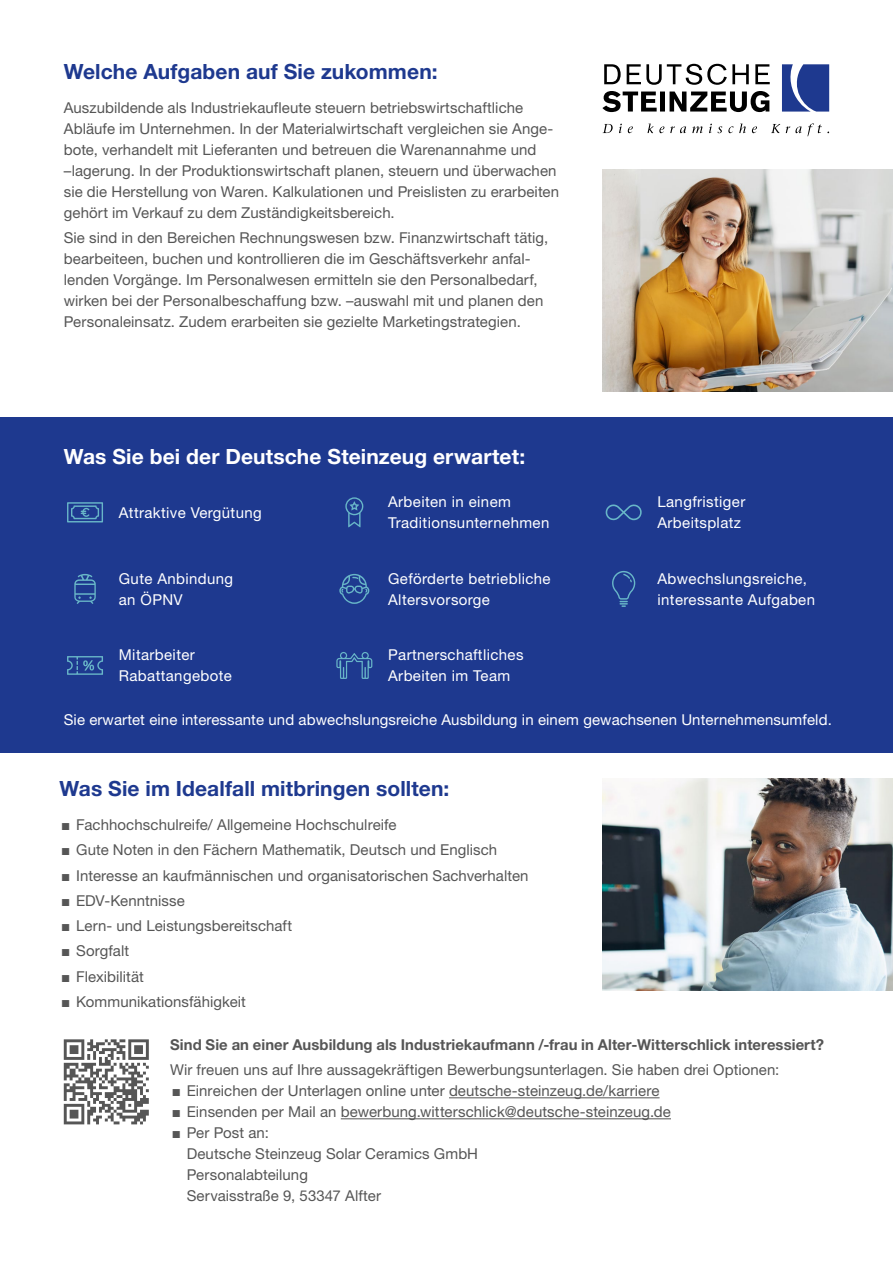
<style>
.page{position:relative;width:893px;height:1263px;background:#fff}
.page>*{position:absolute;margin:0;border:0;box-sizing:border-box;transform-origin:0 0}
.t1{font:700 45px "Helvetica Neue LT Pro";color:#565656}
.t2{font:700 21px "Helvetica Neue LT Pro";letter-spacing:.005em;color:#1e398f}
.t3{font:700 21px "Helvetica Neue LT Pro";letter-spacing:.005em;color:#fff}
.t4{font:15px/21px "Helvetica Neue LT Pro";letter-spacing:.005em;color:#565656}
.t5{font:15px/21px "Helvetica Neue LT Pro";letter-spacing:.025em;color:#fff}
.t6{font:15px "Helvetica Neue LT Pro";letter-spacing:.005em;color:#fff}
.t7{font:700 15px "Helvetica Neue LT Pro";letter-spacing:.005em;color:#565656}
</style>
<div class="page">
<div style="left:0;top:417px;width:893px;height:336px;background:#1e398f"></div>
<img style="left:602px;top:170px;width:291px;height:221px">
<img style="left:602px;top:778px;width:291px;height:213px">
<svg style="left:603px;top:123px;width:226px;height:13px"></svg>
<svg style="left:602px;top:64px;width:168px;height:48px"></svg>
<svg style="left:782px;top:64px;width:47px;height:48px;background:#3d549e"></svg>
<hr style="left:449px;top:1097px;width:211px;height:1px;background:#565656">
<hr style="left:341px;top:1118px;width:330px;height:1px;background:#565656">
<svg style="left:64px;top:1039px;width:85px;height:85px"></svg>
<svg style="left:339px;top:574px;width:30px;height:30px"></svg>
<svg style="left:67px;top:502px;width:36px;height:20px"></svg>
<svg style="left:606px;top:504px;width:36px;height:17px"></svg>
<svg style="left:345px;top:497px;width:18px;height:30px"></svg>
<svg style="left:612px;top:571px;width:23px;height:36px"></svg>
<svg style="left:74px;top:574px;width:22px;height:30px"></svg>
<svg style="left:67px;top:656px;width:36px;height:19px"></svg>
<svg style="left:336px;top:652px;width:36px;height:27px"></svg>
<h2 class="t2" style="left:64px;top:58px;width:375px">Welche Aufgaben auf Sie zukommen:</h2>
<p class="t4" style="left:64px;top:96px;width:497px">Auszubildende als Industriekaufleute steuern betriebswirtschaftliche Abläufe im Unternehmen. In der Materialwirtschaft vergleichen sie Ange&shy;bote, verhandelt mit Lieferanten und betreuen die Warenannahme und –lagerung. In der Produktionswirtschaft planen, steuern und überwachen sie die Herstellung von Waren. Kalkulationen und Preislisten zu erarbeiten gehört im Verkauf zu dem Zuständigkeitsbereich.</p>
<p class="t4" style="left:64px;top:227px;width:486px">Sie sind in den Bereichen Rechnungswesen bzw. Finanzwirtschaft tätig, bearbeiteen, buchen und kontrollieren die im Geschäftsverkehr anfal&shy;lenden Vorgänge. Im Personalwesen ermitteln sie den Personalbedarf, wirken bei der Personalbeschaffung bzw. –auswahl mit und planen den Personaleinsatz. Zudem erarbeiten sie gezielte Marketingstrategien.</p>
<h2 class="t3" style="left:64px;top:443px;width:463px">Was Sie bei der Deutsche Steinzeug erwartet:</h2>
<p class="t5" style="left:119px;top:501px;width:144px">Attraktive Vergütung</p>
<p class="t5" style="left:657px;top:491px;width:89px">Langfristiger<br>Arbeitsplatz</p>
<p class="t5" style="left:388px;top:491px;width:163px">Arbeiten in einem<br>Traditionsunternehmen</p>
<p class="t5" style="left:119px;top:567px;width:116px">Gute Anbindung an ÖPNV</p>
<p class="t5" style="left:388px;top:567px;width:164px">Geförderte betriebliche<br>Altersvorsorge</p>
<p class="t5" style="left:119px;top:644px;width:114px">Mitarbeiter<br>Rabattangebote</p>
<p class="t5" style="left:388px;top:644px;width:137px">Partnerschaftliches<br>Arbeiten im Team</p>
<p class="t5" style="left:657px;top:567px;width:159px">Abwechslungsreiche, interessante Aufgaben</p>
<p class="t6" style="left:64px;top:710px;width:770px">Sie erwartet eine interessante und abwechslungsreiche Ausbildung in einem gewachsenen Unternehmensumfeld.</p>
<h2 class="t2" style="left:60px;top:775px;width:391px">Was Sie im Idealfall mitbringen sollten:</h2>
<h1 class="t1" style="left:60px;top:785px;width:14px">.</h1>
<p class="t4" style="left:76px;top:814px;width:322px">Fachhochschulreife/ Allgemeine Hochschulreife</p>
<h1 class="t1" style="left:60px;top:811px;width:14px">.</h1>
<p class="t4" style="left:76px;top:839px;width:423px">Gute Noten in den Fächern Mathematik, Deutsch und Englisch</p>
<h1 class="t1" style="left:60px;top:836px;width:14px">.</h1>
<p class="t4" style="left:76px;top:864px;width:454px">Interesse an kaufmännischen und organisatorischen Sachverhalten</p>
<h1 class="t1" style="left:60px;top:861px;width:14px">.</h1>
<p class="t4" style="left:76px;top:889px;width:110px">EDV-Kenntnisse</p>
<h1 class="t1" style="left:60px;top:886px;width:14px">.</h1>
<p class="t4" style="left:76px;top:915px;width:218px">Lern- und Leistungsbereitschaft</p>
<h1 class="t1" style="left:60px;top:912px;width:14px">.</h1>
<p class="t4" style="left:76px;top:940px;width:55px">Sorgfalt</p>
<h1 class="t1" style="left:60px;top:937px;width:14px">.</h1>
<p class="t4" style="left:76px;top:965px;width:69px">Flexibilität</p>
<h1 class="t1" style="left:60px;top:962px;width:14px">.</h1>
<p class="t4" style="left:76px;top:990px;width:171px">Kommunikationsfähigkeit</p>
<p class="t7" style="left:170px;top:1035px;width:656px">Sind Sie an einer Ausbildung als Industriekaufmann /-frau in Alter-Witterschlick interessiert?</p>
<p class="t4" style="left:170px;top:1059px;width:611px">Wir freuen uns auf Ihre aussagekräftigen Bewerbungsunterlagen. Sie haben drei Optionen:</p>
<h1 class="t1" style="left:170px;top:1052px;width:14px">.</h1>
<p class="t4" style="left:187px;top:1080px;width:474px">Einreichen der Unterlagen online unter deutsche-steinzeug.de/karriere</p>
<h1 class="t1" style="left:170px;top:1073px;width:14px">.</h1>
<p class="t4" style="left:187px;top:1101px;width:486px">Einsenden per Mail an bewerbung.witterschlick@deutsche-steinzeug.de</p>
<h1 class="t1" style="left:170px;top:1094px;width:14px">.</h1>
<p class="t4" style="left:187px;top:1122px;width:293px">Per Post an:<br>Deutsche Steinzeug Solar Ceramics GmbH<br>Personalabteilung<br>Servaisstraße 9, 53347 Alfter</p>
</div>
